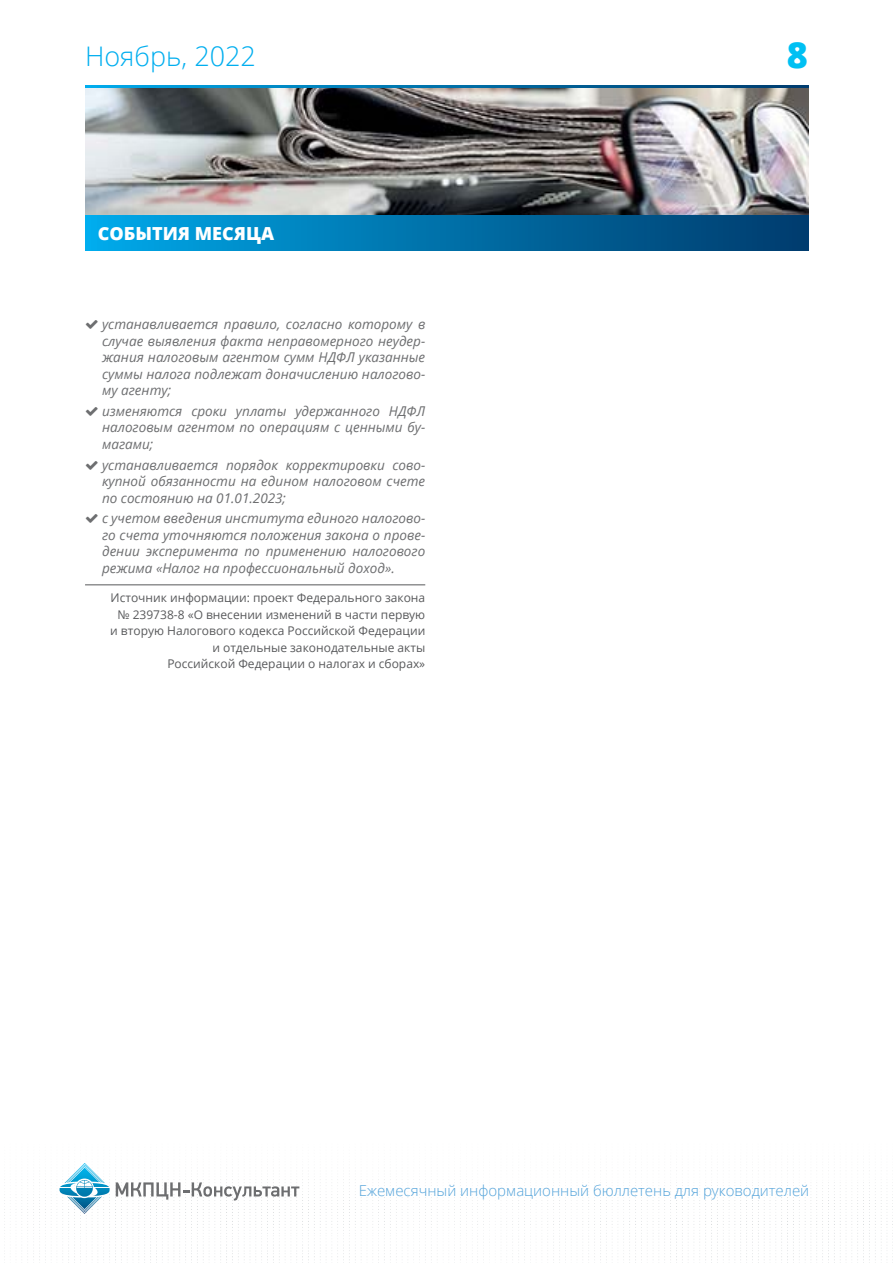
<style>
.page{position:relative;width:893px;height:1263px;background:#fff}
.page>*{position:absolute;margin:0;border:0;box-sizing:border-box;transform-origin:0 0}
.t1{font:800 36px "Open Sans";color:#00c0f3}
.t2{font:300 27px "Open Sans";color:#00aeef}
.t3{font:800 18px "Open Sans";color:#fff}
.t4{font:300 15px "Open Sans";color:#53a3da}
.t5{font:italic 13.5px/16.5px "Open Sans";color:#6d6e70;text-align:justify}
.t6{font:12px/16.5px "Open Sans";color:#58595b;text-align:right}
</style>
<div class="page">
<img style="left:103px;top:1236px;width:159px;height:1px">
<img style="left:27px;top:1221px;width:171px;height:1px">
<img style="left:4px;top:1203px;width:463px;height:4px">
<img style="left:59px;top:1188px;width:402px;height:4px">
<img style="left:512px;top:1247px;width:381px;height:4px">
<img style="left:477px;top:1230px;width:416px;height:4px">
<img style="left:524px;top:1215px;width:159px;height:1px">
<img style="left:600px;top:1197px;width:165px;height:1px">
<img style="left:85px;top:87px;width:723px;height:128px">
<svg style="left:85px;top:85px;width:723px;height:2px"></svg>
<svg style="left:85px;top:215px;width:723px;height:2px"></svg>
<div style="left:85px;top:217px;width:723px;height:33px;background:linear-gradient(to right,#00a8e8,#003a6b)"></div>
<svg style="left:116px;top:1182px;width:183px;height:19px"></svg>
<svg style="left:60px;top:1163px;width:50px;height:51px"></svg>
<hr style="left:85px;top:584px;width:340px;height:1px;background:#58595b">
<h2 class="t2" style="left:85px;top:38px;width:172px">Ноябрь, 2022</h2>
<h1 class="t1" style="left:787px;top:29px;width:23px">8</h1>
<h3 class="t3" style="left:98px;top:221px;width:178px">СОБЫТИЯ МЕСЯЦА</h3>
<p class="t5" style="left:102px;top:316px;width:325px">устанавливается правило, согласно которому в случае выявления факта неправомерного неудер&shy;жания налоговым агентом сумм НДФЛ указанные суммы налога подлежат доначислению налогово&shy;му агенту;</p>
<p class="t5" style="left:102px;top:402px;width:325px">изменяются сроки уплаты удержанного НДФЛ налоговым агентом по операциям с ценными бу&shy;магами;</p>
<p class="t5" style="left:102px;top:456px;width:325px">устанавливается порядок корректировки сово&shy;купной обязанности на едином налоговом счете по состоянию на 01.01.2023;</p>
<p class="t5" style="left:102px;top:510px;width:325px">с учетом введения института единого налогово&shy;го счета уточняются положения закона о прове&shy;дении эксперимента по применению налогового режима «Налог на профессиональный доход».</p>
<p class="t6" style="left:110px;top:589px;width:316px">Источник информации: проект Федерального закона № 239738-8 «О внесении изменений в части первую и вторую Налогового кодекса Российской Федерации и отдельные законодательные акты<br>Российской Федерации о налогах и сборах»</p>
<p class="t4" style="left:359px;top:1180px;width:452px">Ежемесячный информационный бюллетень для руководителей</p>
</div>
